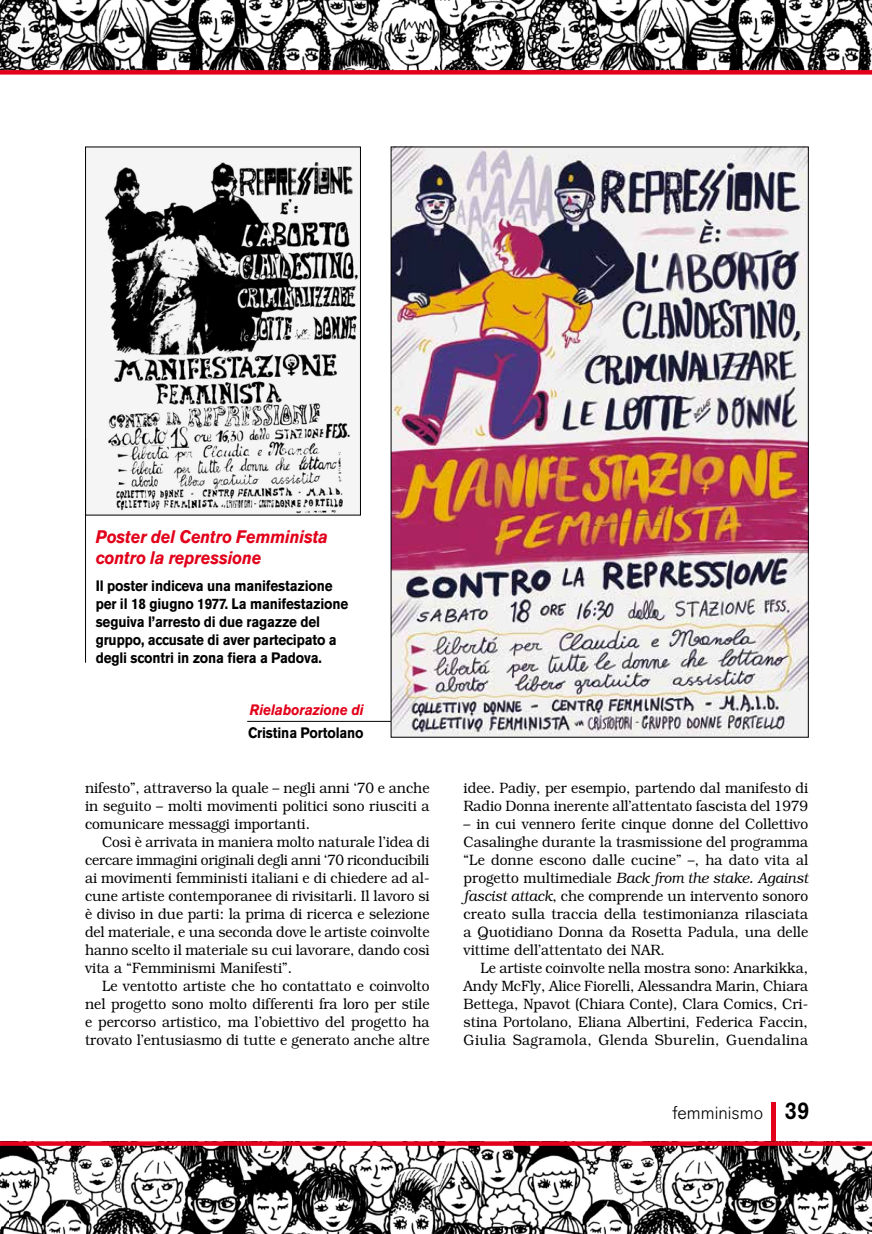
<style>
.page{position:relative;width:872px;height:1234px;background:#fff}
.page>*{position:absolute;margin:0;border:0;box-sizing:border-box;transform-origin:0 0}
.t1{font:italic 700 18px/21.6px "Akzidenz Grotesk BE";letter-spacing:-.01em;color:#e2001a;scale:.9 1}
.t2{font:300 18px "Akzidenz Grotesk BE";color:#000}
.t3{font:300 15px/18px "Bookman";color:#000;text-align:justify;scale:.92 1}
.t4{font:700 15px/18px "Akzidenz Grotesk BE";letter-spacing:-.01em;color:#000;scale:.9 1}
.t5{font:italic 700 15px "Akzidenz Grotesk BE";letter-spacing:-.01em;color:#e2001a;scale:.9 1}
.s1{font-style:italic}
.s2{font-weight:500;font-size:24.15px}
</style>
<div class="page">
<hr style="left:247px;top:720px;width:165px;height:1px;background:#000">
<img style="left:87px;top:160px;width:272px;height:353px">
<div style="left:85px;top:146px;width:276px;height:369px;border:1px solid #000"></div>
<img style="left:393px;top:148px;width:413px;height:587px">
<hr style="left:85px;top:439px;width:1px;height:223px;background:#000">
<div style="left:771px;top:1101px;width:5px;height:73px;background:#e2001a"></div>
<img style="left:0;top:1145px;width:872px;height:88px">
<svg style="left:0;top:1141px;width:872px;height:4px;background:#da0a22"></svg>
<img style="left:0;top:0;width:872px;height:70px">
<div style="left:0;top:70px;width:872px;height:5px;background:#e2001a"></div>
<p class="t1" style="left:96px;top:525px;width:260px">Poster del Centro Femminista contro la repressione</p>
<p class="t4" style="left:96px;top:576px;width:282px">Il poster indiceva una manifestazione per il 18 giugno 1977. La manifestazione seguiva l’arresto di due ragazze del gruppo, accusate di aver partecipato a degli scontri in zona fiera a Padova.</p>
<p class="t5" style="left:250px;top:701px;width:128px">Rielaborazione di</p>
<p class="t4" style="left:248px;top:723px;width:130px">Cristina Portolano</p>
<p class="t3" style="left:85px;top:778px;width:376px">nifesto”, attraverso la quale – negli anni ‘70 e anche in seguito – molti movimenti politici sono riusciti a comunicare messaggi importanti.</p>
<p class="t3" style="left:85px;top:832px;width:376px;text-indent:17px">Così è arrivata in maniera molto naturale l’idea di cercare immagini originali degli anni ‘70 riconducibili ai movimenti femministi italiani e di chiedere ad al&shy;cune artiste contemporanee di rivisitarli. Il lavoro si è diviso in due parti: la prima di ricerca e selezione del materiale, e una seconda dove le artiste coinvolte hanno scelto il materiale su cui lavorare, dando così vita a “Femminismi Manifesti”.</p>
<p class="t3" style="left:85px;top:976px;width:376px;text-indent:17px">Le ventotto artiste che ho contattato e coinvolto nel progetto sono molto differenti fra loro per stile e percorso artistico, ma l’obiettivo del progetto ha trovato l’entusiasmo di tutte e generato anche altre</p>
<p class="t3" style="left:463px;top:778px;width:376px">idee. Padiy, per esempio, partendo dal manifesto di<br>Radio Donna inerente all’attentato fascista del 1979</p>
<p class="t3" style="left:463px;top:814px;width:376px">– in cui vennero ferite cinque donne del Collettivo Casalinghe durante la trasmissione del programma “Le donne escono dalle cucine” –, ha dato vita al progetto multimediale <span class="s1">Back from the stake. Against fascist attack</span>, che comprende un intervento sonoro creato sulla traccia della testimonianza rilasciata a Quotidiano Donna da Rosetta Padula, una delle vittime dell’attentato dei NAR.</p>
<p class="t3" style="left:463px;top:958px;width:376px;text-indent:17px">Le artiste coinvolte nella mostra sono: Anarkikka, Andy McFly, Alice Fiorelli, Alessandra Marin, Chiara Bettega, Npavot (Chiara Conte), Clara Comics, Cri&shy;stina Portolano, Eliana Albertini, Federica Faccin, Giulia Sagramola, Glenda Sburelin, Guendalina</p>
<p class="t2" style="left:672px;top:1102px;width:138px">femminismo <span class="s2">39</span></p>
</div>
